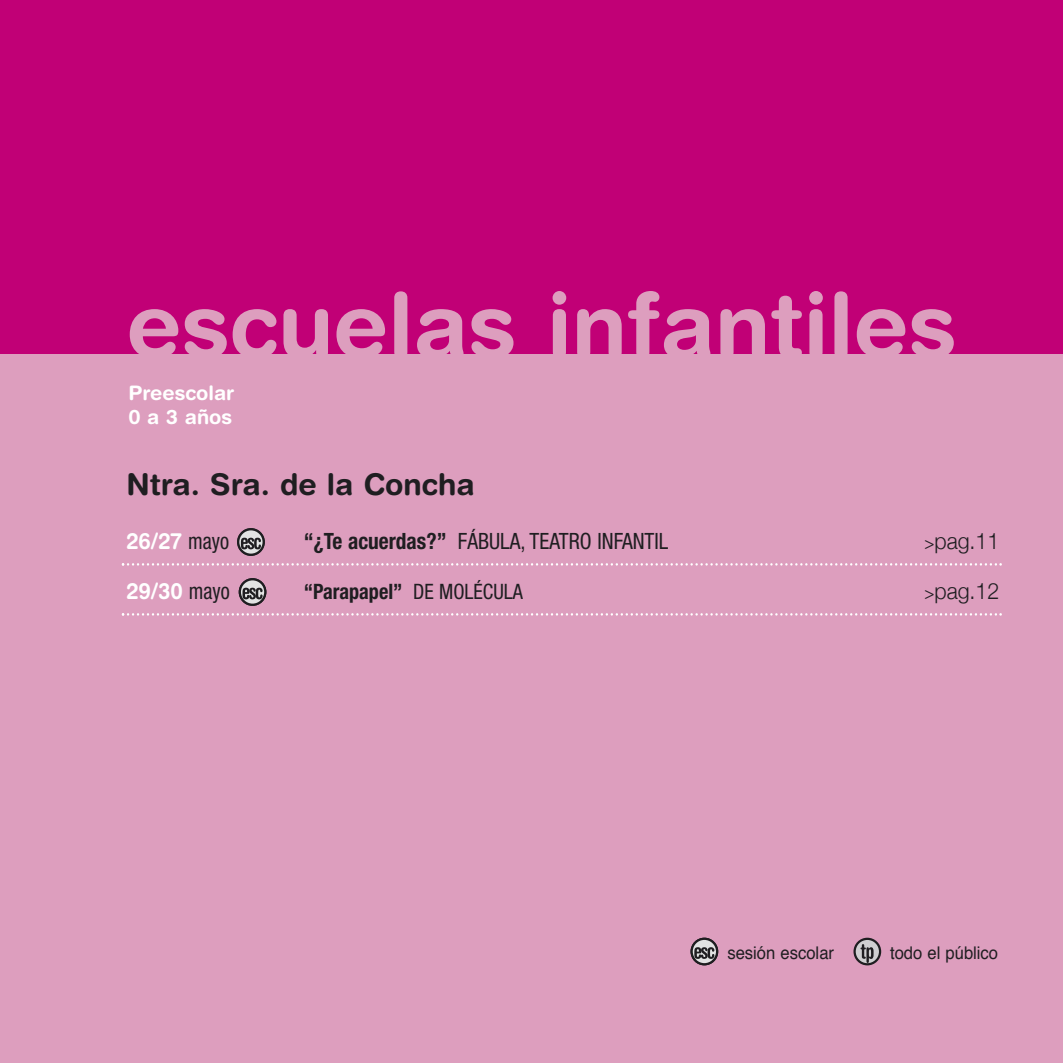
<style>
.page{position:relative;width:1063px;height:1063px;background:#fff}
.page>*{position:absolute;margin:0;border:0;box-sizing:border-box;transform-origin:0 0}
.t1{font:700 90px "Helvetica Rounded";color:#dd9ebe}
.t2{font:700 30px "Helvetica Rounded";color:#1f1e21}
.t3{font:condensed 22.5px "Helvetica Neue";color:#1f1e21;scale:.95 1}
.t4{font:700 22.5px "Helvetica Rounded";color:#fff;scale:.9 1}
.t5{font:300 22.5px "Helvetica Neue";color:#1f1e21;scale:.95 1}
.t6{font:700 condensed 21.25px "Helvetica Neue";color:#1f1e21;scale:.95 1}
.t7{font:700 20px/24px "Helvetica Rounded";color:#fff}
.t8{font:17.5px "Helvetica";color:#1f1e21;scale:.95 1}
.s1{font-family:"Helvetica Neue";font-weight:400;font-stretch:condensed;color:#1f1e21}
.s2{font-weight:700}
.s3{font-weight:400;font-stretch:condensed;font-size:17.5px}
.s4{font-weight:400}
</style>
<div class="page">
<div style="left:0;top:354px;width:1063px;height:709px;background:#dd9ebe"></div>
<svg style="left:240px;top:579px;width:25px;height:26px"></svg>
<div style="left:239px;top:578px;width:27px;height:28px;border:2px solid #1f1e21;border-radius:50%"></div>
<svg style="left:243px;top:588px;width:20px;height:11px"></svg>
<svg style="left:238px;top:529px;width:26px;height:26px"></svg>
<div style="left:237px;top:528px;width:28px;height:28px;border:2px solid #1f1e21;border-radius:50%"></div>
<svg style="left:241px;top:538px;width:20px;height:11px"></svg>
<div style="left:0;top:0;width:1063px;height:354px;background:#c10076"></div>
<svg style="left:122px;top:563px;width:880px;height:3px"></svg>
<svg style="left:122px;top:613px;width:880px;height:3px"></svg>
<svg style="left:855px;top:939px;width:25px;height:25px"></svg>
<div style="left:853px;top:938px;width:28px;height:27px;border:2px solid #1f1e21;border-radius:50%"></div>
<svg style="left:861px;top:944px;width:13px;height:19px"></svg>
<svg style="left:692px;top:939px;width:25px;height:25px"></svg>
<div style="left:691px;top:938px;width:27px;height:27px;border:2px solid #1f1e21;border-radius:50%"></div>
<svg style="left:694px;top:947px;width:20px;height:12px"></svg>
<h1 class="t1" style="left:127px;top:293px;width:832px">escuelas infantiles</h1>
<p class="t7" style="left:128px;top:383px;width:108px">Preescolar<br>0 a 3 años</p>
<h2 class="t2" style="left:127px;top:473px;width:350px">Ntra. Sra. de la Concha</h2>
<p class="t4" style="left:127px;top:533px;width:115px">26/27 <span class="s1">mayo</span></p>
<p class="t3" style="left:304px;top:533px;width:385px"><span class="s2">“¿Te acuerdas?”</span> FÁBULA, TEATRO INFANTIL</p>
<p class="t5" style="left:924px;top:528px;width:80px"><span class="s3">&gt;</span>pag.11</p>
<p class="t4" style="left:127px;top:583px;width:116px">29/30 <span class="s1">mayo</span></p>
<p class="t6" style="left:304px;top:584px;width:232px">“Parapapel” <span class="s4">DE MOLÉCULA</span></p>
<p class="t5" style="left:924px;top:578px;width:80px"><span class="s3">&gt;</span>pag.12</p>
<p class="t8" style="left:727px;top:945px;width:114px">sesión escolar</p>
<p class="t8" style="left:890px;top:945px;width:115px">todo el público</p>
</div>
